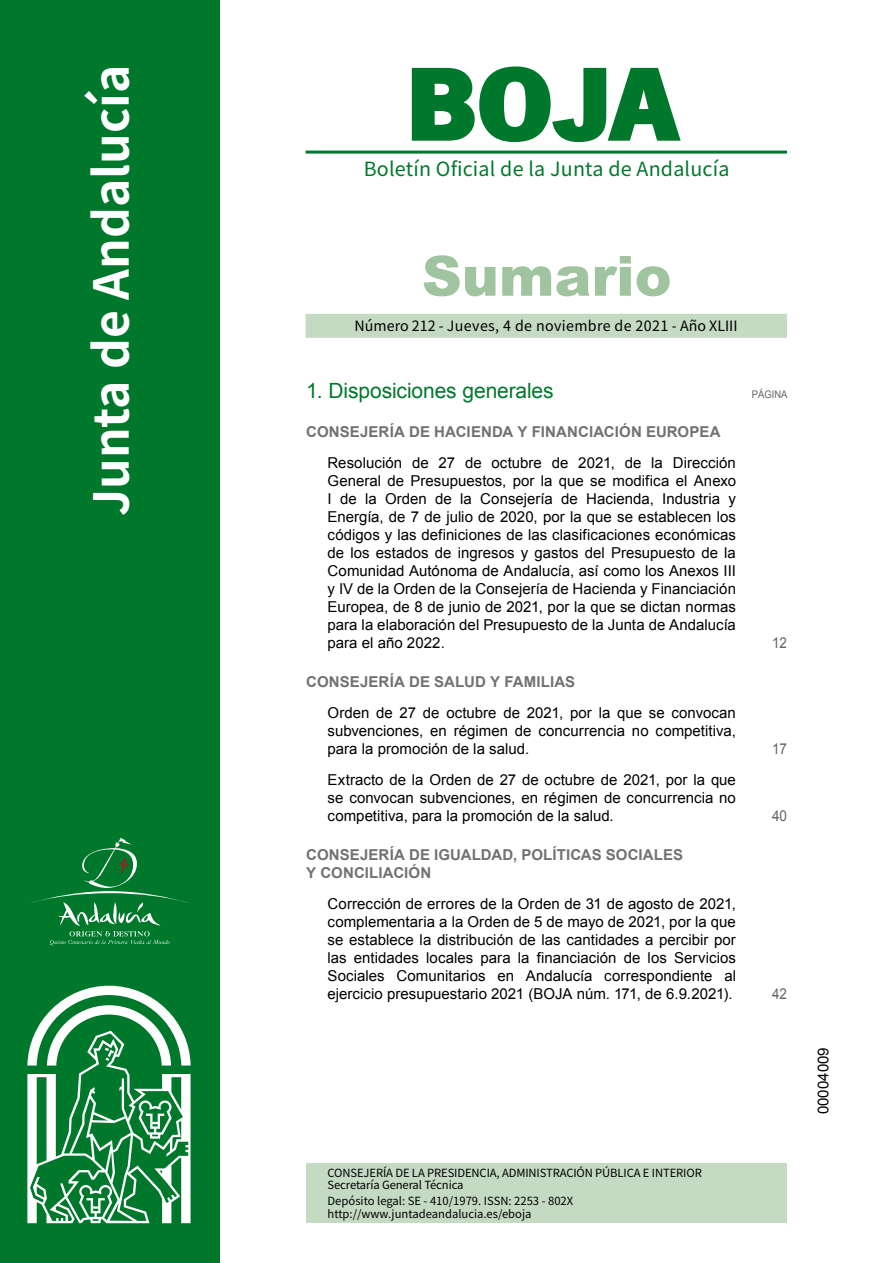
<style>
.page{position:relative;width:893px;height:1263px;background:#fff}
.page>*{position:absolute;margin:0;border:0;box-sizing:border-box;transform-origin:0 0}
.t1{font:700 105px "News Got T";color:#00782c;scale:1.14 1}
.t2{font:900 55.5px "Arial";color:#a0c4a0}
.t3{font:700 48px "Noto Sans HK";color:#fff}
.t4{font:21px "Arial";letter-spacing:-.005em;color:#00782c}
.t5{font:19.5px "Noto Sans HK";letter-spacing:.01em;color:#00782c}
.t6{font:15px/18px "Arial";color:#000;text-align:justify}
.t7{font:700 15px/18px "Arial";letter-spacing:.01em;color:#707173}
.t8{font:15px "Arial";color:#646567;scale:.9 1}
.t9{font:14.25px "Noto Sans HK";letter-spacing:.02em;color:#000}
.t10{font:11.25px/12px "Noto Sans HK";letter-spacing:-.01em;color:#000}
.t11{font:10.5px "Arial";color:#646567;scale:.9 1}
</style>
<div class="page">
<hr style="left:305px;top:151px;width:482px;height:3px;background:#00782c">
<div style="left:305px;top:314px;width:482px;height:24px;background:#c5dac3"></div>
<div style="left:0;top:0;width:219px;height:1263px;background:#00782c"></div>
<svg style="left:411px;top:66px;width:270px;height:77px"></svg>
<svg style="left:31px;top:837px;width:158px;height:108px"></svg>
<div style="left:306px;top:1164px;width:481px;height:59px;background:#c5dac3"></div>
<svg style="left:27px;top:986px;width:164px;height:237px"></svg>
<h3 class="t3" style="left:84px;top:516px;width:453px;rotate:-90deg">Junta de Andalucía</h3>
<h1 class="t1" style="left:405px;top:42px;width:240px">BOJA</h1>
<h3 class="t5" style="left:364px;top:158px;width:367px">Boletín Oficial de la Junta de Andalucía</h3>
<h2 class="t2" style="left:422px;top:236px;width:251px">Sumario</h2>
<p class="t9" style="left:354px;top:318px;width:384px">Número 212 - Jueves, 4 de noviembre de 2021 - Año XLIII</p>
<h3 class="t4" style="left:306px;top:377px;width:249px">1. Disposiciones generales</h3>
<p class="t11" style="left:751px;top:388px;width:41px">PÁGINA</p>
<p class="t7" style="left:306px;top:424px;width:416px">CONSEJERÍA DE HACIENDA Y FINANCIACIÓN EUROPEA</p>
<p class="t6" style="left:327px;top:454px;width:410px">Resolución de 27 de octubre de 2021, de la Dirección General de Presupuestos, por la que se modifica el Anexo I de la Orden de la Consejería de Hacienda, Industria y Energía, de 7 de julio de 2020, por la que se establecen los códigos y las definiciones de las clasificaciones económicas de los estados de ingresos y gastos del Presupuesto de la Comunidad Autónoma de Andalucía, así como los Anexos III y IV de la Orden de la Consejería de Hacienda y Financiación Europea, de 8 de junio de 2021, por la que se dictan normas para la elaboración del Presupuesto de la Junta de Andalucía para el año 2022.</p>
<p class="t8" style="left:772px;top:633px;width:18px">12</p>
<p class="t7" style="left:306px;top:674px;width:270px">CONSEJERÍA DE SALUD Y FAMILIAS</p>
<p class="t6" style="left:327px;top:704px;width:410px">Orden de 27 de octubre de 2021, por la que se convocan subvenciones, en régimen de concurrencia no competitiva, para la promoción de la salud.</p>
<p class="t6" style="left:327px;top:771px;width:410px">Extracto de la Orden de 27 de octubre de 2021, por la que se convocan subvenciones, en régimen de concurrencia no competitiva, para la promoción de la salud.</p>
<p class="t7" style="left:306px;top:846px;width:378px">CONSEJERÍA DE IGUALDAD, POLÍTICAS SOCIALES<br>Y CONCILIACIÓN</p>
<p class="t6" style="left:327px;top:895px;width:410px">Corrección de errores de la Orden de 31 de agosto de 2021, complementaria a la Orden de 5 de mayo de 2021, por la que se establece la distribución de las cantidades a percibir por las entidades locales para la financiación de los Servicios Sociales Comunitarios en Andalucía correspondiente al ejercicio presupuestario 2021 (BOJA núm. 171, de 6.9.2021).</p>
<p class="t8" style="left:772px;top:739px;width:18px">17</p>
<p class="t8" style="left:772px;top:806px;width:18px">40</p>
<p class="t8" style="left:772px;top:984px;width:18px">42</p>
<p class="t10" style="left:327px;top:1167px;width:376px">CONSEJERÍA DE LA PRESIDENCIA, ADMINISTRACIÓN PÚBLICA E INTERIOR<br>Secretaría General Técnica</p>
<p class="t10" style="left:327px;top:1194px;width:247px;line-height:13.5px">Depósito legal: SE - 410/1979. ISSN: 2253 - 802X http://www.juntadeandalucia.es/eboja</p>
<p class="t6" style="left:814px;top:1114px;width:68px;rotate:-90deg">00004009</p>
</div>
